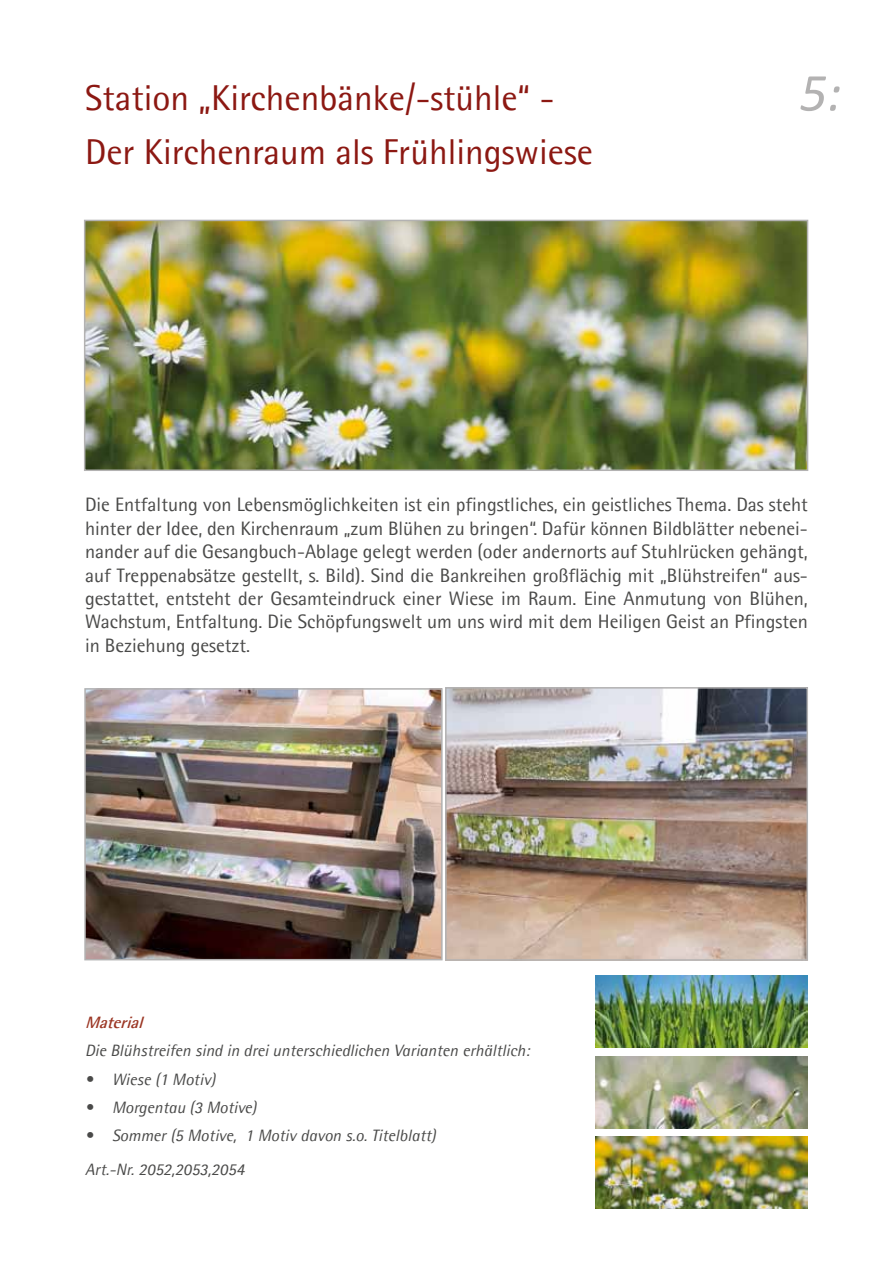
<style>
.page{position:relative;width:893px;height:1263px;background:#fff}
.page>*{position:absolute;margin:0;border:0;box-sizing:border-box;transform-origin:0 0}
.t1{font:italic 54px "Calibri";color:#b3b2b2}
.t2{font:36px "Agfa Rotis Semisans";color:#8c1812}
.t3{font:19.5px/23.4px "Agfa Rotis Semisans";color:#4a4a49;text-align:justify}
.t4{font:italic 16.5px/33.8px "Agfa Rotis Semisans";color:#4a4a49}
.t5{font:italic 700 16.5px "Agfa Rotis Semisans";color:#9b3624}
</style>
<div class="page">
<img style="left:87px;top:691px;width:353px;height:266px">
<div style="left:84px;top:688px;width:359px;height:272px;border:2px solid #b3b2b2"></div>
<img style="left:87px;top:223px;width:718px;height:245px">
<div style="left:84px;top:220px;width:724px;height:251px;border:2px solid #b3b2b2"></div>
<img style="left:448px;top:690px;width:357px;height:268px">
<div style="left:445px;top:687px;width:363px;height:274px;border:2px solid #b3b2b2"></div>
<img style="left:595px;top:976px;width:213px;height:72px">
<img style="left:595px;top:1056px;width:213px;height:72px">
<img style="left:595px;top:1137px;width:213px;height:71px">
<h2 class="t2" style="left:85px;top:76px;width:471px">Station „Kirchenbänke/-stühle“ -</h2>
<h1 class="t1" style="left:800px;top:59px;width:43px">5:</h1>
<h2 class="t2" style="left:85px;top:130px;width:509px">Der Kirchenraum als Frühlingswiese</h2>
<p class="t3" style="left:85px;top:493px;width:724px">Die Entfaltung von Lebensmöglichkeiten ist ein pfingstliches, ein geistliches Thema. Das steht hinter der Idee, den Kirchenraum „zum Blühen zu bringen“. Dafür können Bildblätter nebenei&shy;nander auf die Gesangbuch-Ablage gelegt werden (oder andernorts auf Stuhlrücken gehängt, auf Treppenabsätze gestellt, s. Bild). Sind die Bankreihen großflächig mit „Blühstreifen“ aus&shy;gestattet, entsteht der Gesamteindruck einer Wiese im Raum. Eine Anmutung von Blühen, Wachstum, Entfaltung. Die Schöpfungswelt um uns wird mit dem Heiligen Geist an Pfingsten in Beziehung gesetzt.</p>
<p class="t5" style="left:85px;top:1012px;width:65px">Material</p>
<p class="t4" style="left:85px;top:1033px;width:446px">Die Blühstreifen sind in drei unterschiedlichen Varianten erhältlich:</p>
<p class="t4" style="left:85px;top:1062px;width:132px">• Wiese (1 Motiv)</p>
<p class="t4" style="left:85px;top:1090px;width:173px">• Morgentau (3 Motive)</p>
<p class="t4" style="left:85px;top:1118px;width:352px">• Sommer (5 Motive, 1 Motiv davon s.o. Titelblatt)<br>Art.-Nr. 2052,2053,2054</p>
</div>
